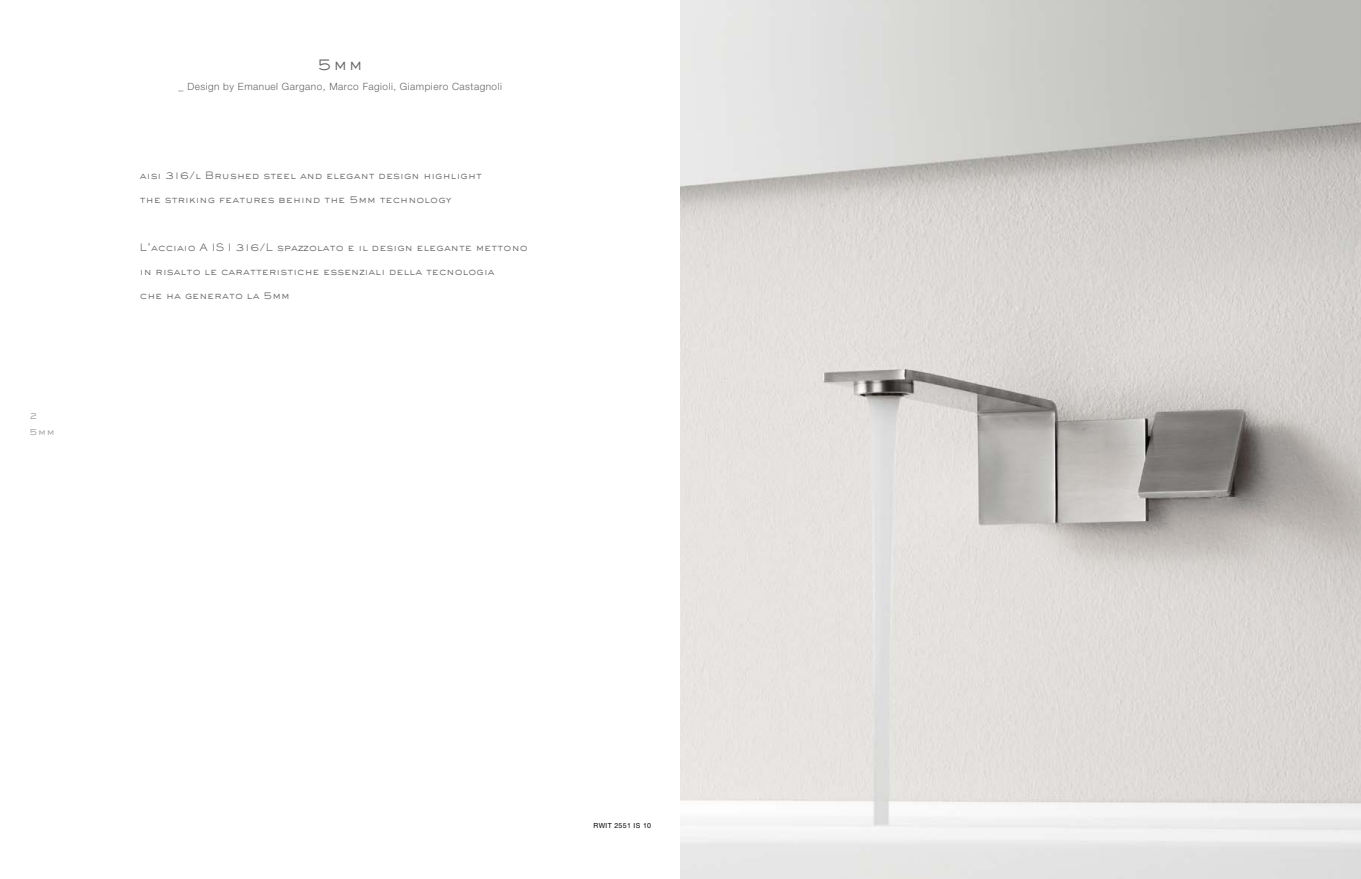
<style>
.page{position:relative;width:1361px;height:879px;background:#fff}
.page>*{position:absolute;margin:0;border:0;box-sizing:border-box;transform-origin:0 0}
.t1{font:300 16px "Sackers Gothic W01";color:#646567}
.t2{font:300 10px "Sackers Gothic W01";letter-spacing:.01em;color:#646567}
.t3{font:300 10px "Helvetica Neue LT Pro";letter-spacing:.05em;color:#646567}
.t4{font:300 9px/16px "Sackers Gothic W01";color:#929395}
.t5{font:7px "Helvetica Neue LT Pro";letter-spacing:.05em;color:#000}
</style>
<div class="page">
<img style="left:680px;top:0;width:681px;height:879px">
<p class="t4" style="left:29px;top:407px;width:27px">2<br>5mm</p>
<h1 class="t1" style="left:318px;top:53px;width:47px">5mm</h1>
<p class="t3" style="left:179px;top:81px;width:325px">_ Design by Emanuel Gargano, Marco Fagioli, Giampiero Castagnoli</p>
<p class="t2" style="left:140px;top:168px;width:343px">aisi 316/l Brushed steel and elegant design highlight</p>
<p class="t2" style="left:140px;top:192px;width:313px">the striking features behind the 5mm technology</p>
<p class="t2" style="left:140px;top:240px;width:389px">L’acciaio A IS I 316/L spazzolato e il design elegante mettono</p>
<p class="t2" style="left:140px;top:264px;width:356px">in risalto le caratteristiche essenziali della tecnologia</p>
<p class="t2" style="left:140px;top:288px;width:152px">che ha generato la 5mm</p>
<p class="t5" style="left:593px;top:821px;width:59px">RWIT 2551 IS 10</p>
</div>
